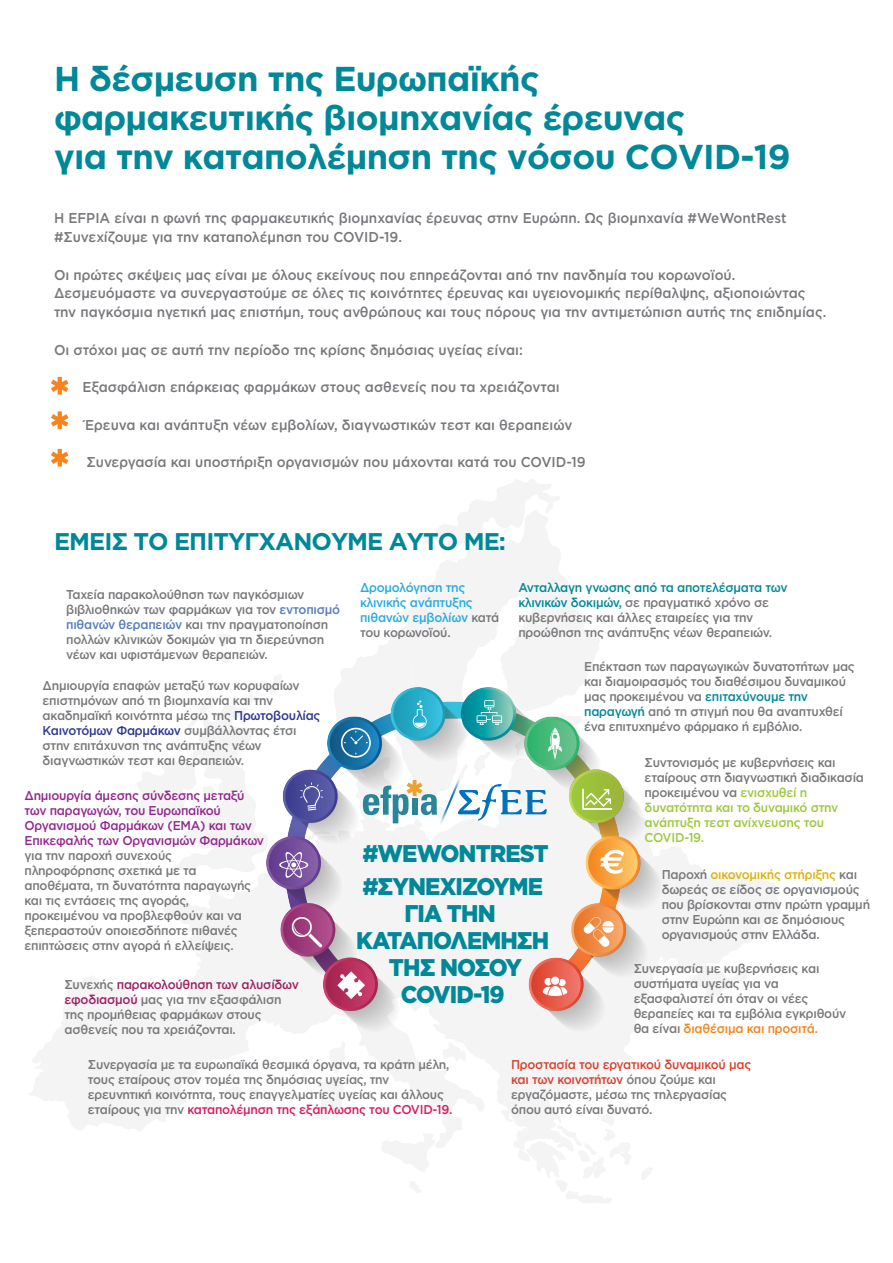
<style>
.page{position:relative;width:893px;height:1263px;background:#fff}
.page>*{position:absolute;margin:0;border:0;box-sizing:border-box;transform-origin:0 0}
.t1{font:700 34.5px/39px "Gotham Greek";letter-spacing:-.02em;color:#008898}
.t2{font:900 24.15px/27px "Gotham Greek";letter-spacing:-.04em;color:#008898;scale:.95 1}
.t3{font:700 24.15px "Gotham Greek";letter-spacing:-.04em;color:#008898}
.t4{font:500 14.25px/18.8px "Gotham Greek";color:#77787c;scale:.95 1}
.t5{font:500 12.75px/15px "Gotham Greek";letter-spacing:-.02em;color:#77787b;scale:.95 1}
.t6{font:500 12.75px/15px "Gotham Greek";letter-spacing:-.02em;color:#92278f;scale:.95 1}
.t7{font:500 12.75px/15px "Gotham Greek";letter-spacing:-.02em;color:#27aae1;scale:.95 1}
.s1{color:#008898}
.s2{color:#9aca3c}
.s3{color:#ddb10a}
.s4{color:#f5841f}
.s5{color:#da402d}
.s6{color:#77787b}
.s7{color:#577bbd}
.s8{color:#2b3990}
.s9{color:#9e1f63}
.s10{color:#da1c5c}
</style>
<div class="page">
<svg style="left:58px;top:377px;width:4px;height:18px"></svg>
<svg style="left:51px;top:380px;width:17px;height:12px"></svg>
<svg style="left:58px;top:411px;width:4px;height:18px"></svg>
<svg style="left:51px;top:414px;width:17px;height:13px"></svg>
<svg style="left:58px;top:449px;width:4px;height:18px"></svg>
<svg style="left:51px;top:452px;width:17px;height:12px"></svg>
<svg style="left:29px;top:479px;width:752px;height:724px"></svg>
<h1 class="t1" style="left:54px;top:59px;width:738px">Η δέσµευση της Eυρωπαϊκής φαρµακευτικής βιοµηχανίας έρευνας<br>για την καταπολέµηση της νόσου COVID-19</h1>
<p class="t4" style="left:54px;top:208px;width:773px">Η EFPIA είναι η φωνή της φαρµακευτικής βιοµηχανίας έρευνας στην Ευρώπη. Ως βιοµηχανία #WeWontRest #Συνεχίζουµε για την καταπολέµηση του COVID-19.</p>
<p class="t4" style="left:54px;top:265px;width:814px">Οι πρώτες σκέψεις µας είναι µε όλους εκείνους που επηρεάζονται από την πανδηµία του κορωνοϊού. ∆εσµευόµαστε να συνεργαστούµε σε όλες τις κοινότητες έρευνας και υγειονοµικής περίθαλψης, αξιοποιώντας την παγκόσµια ηγετική µας επιστήµη, τους ανθρώπους και τους πόρους για την αντιµετώπιση αυτής της επιδηµίας.</p>
<p class="t4" style="left:54px;top:340px;width:495px">Οι στόχοι µας σε αυτή την περίοδο της κρίσης δηµόσιας υγείας είναι:</p>
<p class="t4" style="left:82px;top:377px;width:504px">Εξασφάλιση επάρκειας φαρµάκων στους ασθενείς που τα χρειάζονται</p>
<p class="t4" style="left:85px;top:415px;width:514px">Έρευνα και ανάπτυξη νέων εµβολίων, διαγνωστικών τεστ και θεραπειών</p>
<p class="t4" style="left:86px;top:452px;width:527px">Συνεργασία και υποστήριξη οργανισµών που µάχονται κατά του COVID-19</p>
<h2 class="t3" style="left:54px;top:528px;width:454px">ΕΜΕΙΣ ΤΟ ΕΠΙΤΥΓΧΑΝΟΥΜΕ ΑΥΤΟ ΜΕ:</h2>
<p class="t5" style="left:518px;top:579px;width:285px"><span class="s1">Ανταλλαγη γνωσης από τα αποτελέσµατα των κλινικών δοκιµών,</span> σε πραγµατικό χρόνο σε κυβερνήσεις και άλλες εταιρείες για την προώθηση της ανάπτυξης νέων θεραπειών.</p>
<p class="t5" style="left:584px;top:658px;width:286px">Επέκταση των παραγωγικών δυνατοτήτων µας και διαµοιρασµός του διαθέσιµου δυναµικού µας προκειµένου να <span class="s1">επιταχύνουµε την παραγωγή</span> από τη στιγµή που θα αναπτυχθεί ένα επιτυχηµένο φάρµακο ή εµβόλιο.</p>
<p class="t5" style="left:645px;top:755px;width:232px">Συντονισµός µε κυβερνήσεις και εταίρους στη διαγνωστική διαδικασία προκειµένου να <span class="s2">ενισχυθεί η δυνατότητα και το δυναµικό στην ανάπτυξη τεστ ανίχνευσης του<br>COVID-19.</span></p>
<p class="t5" style="left:662px;top:867px;width:221px">Παροχή <span class="s3">οικονοµικής στήριξης</span> και δωρεάς σε είδος σε οργανισµούς που βρίσκονται στην πρώτη γραµµή στην Ευρώπη και σε δηµόσιους οργανισµούς στην Ελλάδα.</p>
<p class="t5" style="left:634px;top:960px;width:225px">Συνεργασία µε κυβερνήσεις και συστήµατα υγείας για να εξασφαλιστεί ότι όταν οι νέες θεραπείες και τα εµβόλια εγκριθούν θα είναι <span class="s4">διαθέσιµα και προσιτά.</span></p>
<p class="t5" style="left:511px;top:1056px;width:254px"><span class="s5">Προστασία του εργατικού δυναµικού µας και των κοινοτήτων</span> όπου ζούµε και εργαζόµαστε, µέσω της τηλεργασίας όπου αυτό είναι δυνατό.</p>
<p class="t7" style="left:360px;top:579px;width:148px">∆ροµολόγηση της κλινικής ανάπτυξης πιθανών εµβολίων <span class="s6">κατά του κορωνοϊού.</span></p>
<p class="t5" style="left:66px;top:586px;width:290px">Ταχεία παρακολούθηση των παγκόσµιων βιβλιοθηκών των φαρµάκων για τον <span class="s7">εντοπισµό πιθανών θεραπειών</span> και την πραγµατοποίηση πολλών κλινικών δοκιµών για τη διερεύνηση νέων και υφιστάµενων θεραπειών.</p>
<p class="t5" style="left:43px;top:677px;width:294px">∆ηµιουργία επαφών µεταξύ των κορυφαίων επιστηµόνων από τη βιοµηχανία και την ακαδηµαϊκή κοινότητα µέσω της <span class="s8">Πρωτοβουλίας Καινοτόµων Φαρµάκων</span> συµβάλλοντας έτσι στην επιτάχυνση της ανάπτυξης νέων διαγνωστικών τεστ και θεραπειών.</p>
<p class="t6" style="left:24px;top:788px;width:254px">∆ηµιουργία άµεσης σύνδεσης µεταξύ των παραγωγών, του Ευρωπαϊκού Οργανισµού Φαρµάκων (ΕΜΑ) και των Επικεφαλής των Οργανισµών Φαρµάκων</p>
<p class="t5" style="left:24px;top:848px;width:240px">για την παροχή συνεχούς πληροφόρησης σχετικά µε τα αποθέµατα, τη δυνατότητα παραγωγής και τις εντάσεις της αγοράς, προκειµένου να προβλεφθούν και να ξεπεραστούν οποιεσδήποτε πιθανές επιπτώσεις στην αγορά ή ελλείψεις.</p>
<h2 class="t2" style="left:362px;top:836px;width:198px;line-height:33.5px">#WEWONTREST #ΣΥΝΕΧΙΖΟΥΜΕ</h2>
<h2 class="t2" style="left:356px;top:899px;width:205px;text-align:center">ΓΙΑ ΤΗΝ<br>ΚΑΤΑΠΟΛΕΜΗΣΗ<br>ΤΗΣ ΝΟΣΟΥ<br>COVID-19</h2>
<p class="t5" style="left:65px;top:976px;width:248px">Συνεχής <span class="s9">παρακολούθηση των αλυσίδων εφοδιασµού</span> µας για την εξασφάλιση της προµήθειας φαρµάκων στους ασθενείς που τα χρειάζονται.</p>
<p class="t5" style="left:88px;top:1056px;width:385px">Συνεργασία µε τα ευρωπαϊκά θεσµικά όργανα, τα κράτη µέλη, τους εταίρους στον τοµέα της δηµόσιας υγείας, την ερευνητική κοινότητα, τους επαγγελµατίες υγείας και άλλους εταίρους για την <span class="s10">καταπολέµηση της εξάπλωσης του COVID-19.</span></p>
</div>
